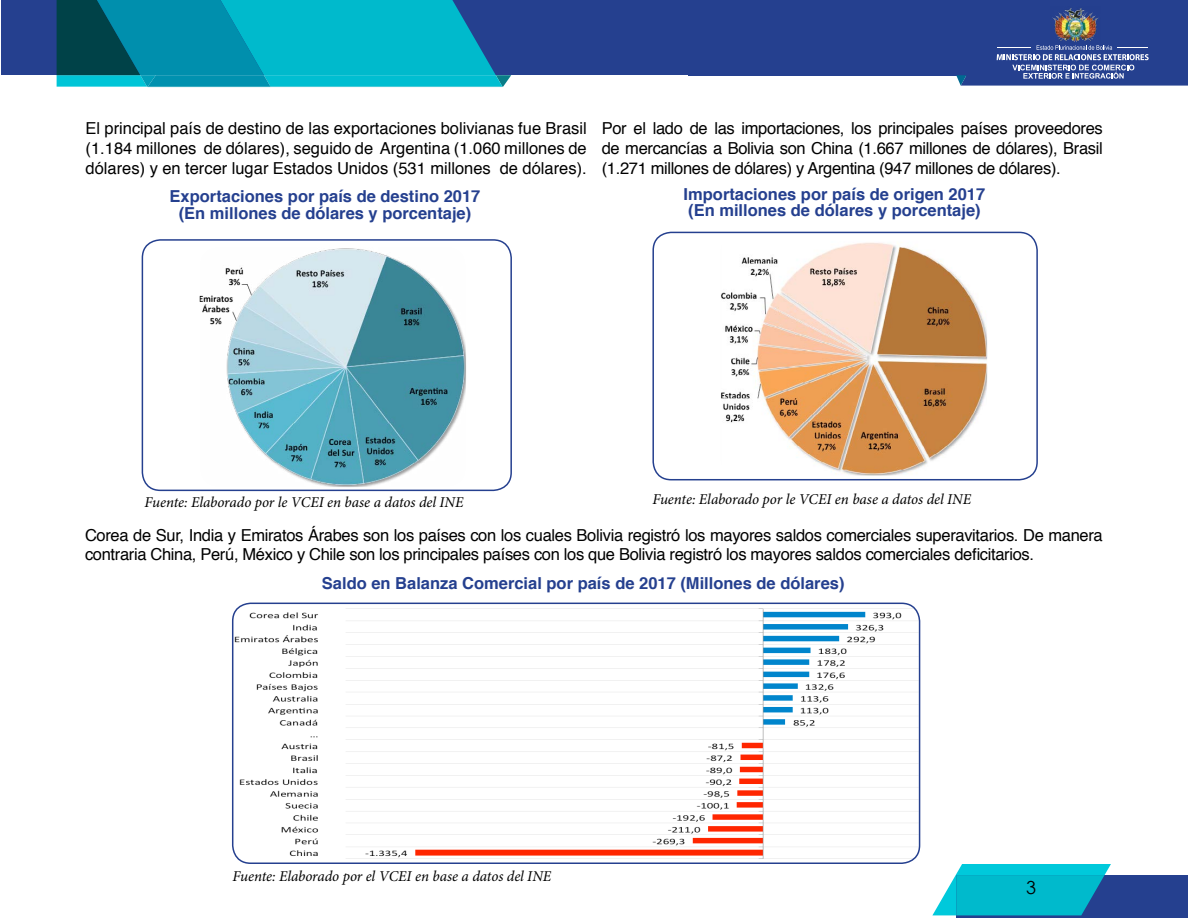
<style>
.page{position:relative;width:1188px;height:918px;background:#fff}
.page>*{position:absolute;margin:0;border:0;box-sizing:border-box;transform-origin:0 0}
.t1{font:18px "Century Gothic";color:#000}
.t2{font:16.5px/19.8px "Helvetica";letter-spacing:-.02em;color:#000;text-align:justify}
.t3{font:700 16.5px/16.5px "Helvetica";color:#25408f;text-align:center}
.t4{font:italic 15px "Minion Pro";letter-spacing:-.005em;color:#000}
</style>
<div class="page">
<div style="left:1px;top:0;width:695px;height:75px;background:#25408f"></div>
<svg style="left:57px;top:0;width:455px;height:87px;background:#0498b0"></svg>
<div style="left:688px;top:0;width:500px;height:75px;background:#25408f"></div>
<div style="left:956px;top:875px;width:232px;height:43px;background:#25408f"></div>
<svg style="left:932px;top:864px;width:179px;height:51px"></svg>
<svg style="left:956px;top:45px;width:232px;height:41px"></svg>
<img style="left:1052px;top:8px;width:46px;height:34px">
<div style="left:652px;top:232px;width:386px;height:248px;border:2px solid #25408f;border-radius:18px"></div>
<div style="left:142px;top:239px;width:370px;height:252px;border:2px solid #25408f;border-radius:18px"></div>
<img style="left:233px;top:603px;width:687px;height:260px">
<div style="left:232px;top:603px;width:688px;height:261px;border:2px solid #25408f;border-radius:18px"></div>
<img style="left:200px;top:248px;width:266px;height:239px">
<img style="left:721px;top:242px;width:266px;height:234px">
<p class="t2" style="left:86px;top:119px;width:503px">El principal país de destino de las exportaciones bolivianas fue Brasil (1.184 millones de dólares), seguido de Argentina (1.060 millones de dólares) y en tercer lugar Estados Unidos (531 millones de dólares).</p>
<p class="t2" style="left:602px;top:119px;width:503px">Por el lado de las importaciones, los principales países proveedores de mercancías a Bolivia son China (1.667 millones de dólares), Brasil (1.271 millones de dólares) y Argentina (947 millones de dólares).</p>
<p class="t3" style="left:170px;top:188px;width:312px">Exportaciones por país de destino 2017 (En millones de dólares y porcentaje)</p>
<p class="t3" style="left:684px;top:186px;width:303px;text-align:left">Importaciones por país de origen 2017 (En millones de dólares y porcentaje)</p>
<p class="t4" style="left:145px;top:492px;width:320px">Fuente: Elaborado por le VCEI en base a datos del INE</p>
<p class="t4" style="left:652px;top:489px;width:320px">Fuente: Elaborado por le VCEI en base a datos del INE</p>
<p class="t2" style="left:85px;top:525px;width:1019px">Corea de Sur, India y Emiratos Árabes son los países con los cuales Bolivia registró los mayores saldos comerciales superavitarios. De manera contraria China, Perú, México y Chile son los principales países con los que Bolivia registró los mayores saldos comerciales deficitarios.</p>
<p class="t3" style="left:322px;top:575px;width:524px">Saldo en Balanza Comercial por país de 2017 (Millones de dólares)</p>
<p class="t4" style="left:233px;top:866px;width:320px">Fuente: Elaborado por el VCEI en base a datos del INE</p>
<p class="t1" style="left:1026px;top:877px;width:11px">3</p>
</div>
